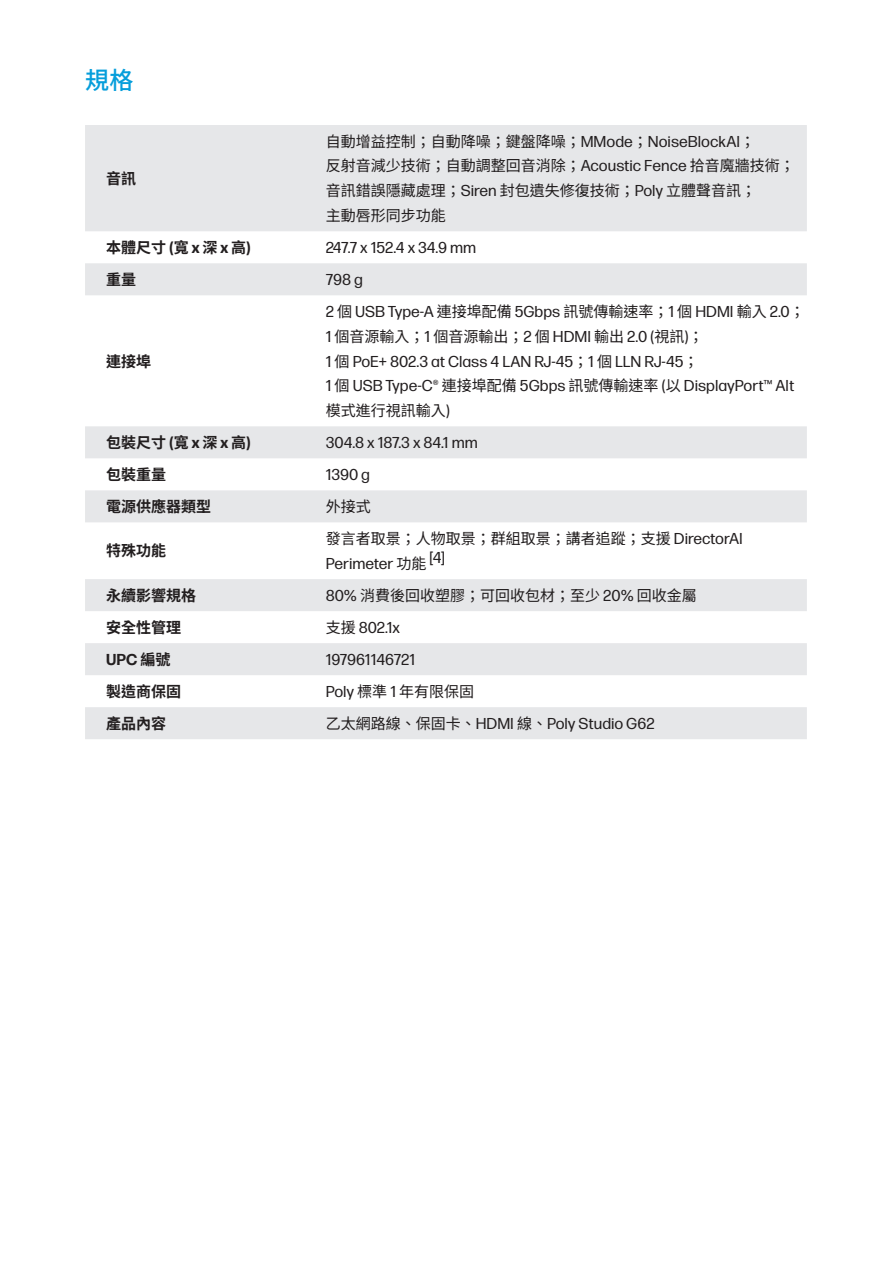
<style>
.page{position:relative;width:893px;height:1263px;background:#fff}
.page>*{position:absolute;margin:0;border:0;box-sizing:border-box;transform-origin:0 0}
.t1{font:500 24px "Noto Sans TC";color:#069edb}
.t2{font:15.75px/24.8px "Forma DJR Micro";color:#231f20}
.t3{font:700 15.75px "Forma DJR Micro";color:#231f20}
.t4{font:15px/24.8px "Noto Sans TC";color:#231f20}
.t5{font:700 15px "Noto Sans TC";color:#231f20}
.s1{font-family:"Forma DJR Micro";font-size:15.75px}
.s2{font-family:"Noto Sans TC";font-size:15px}
</style>
<div class="page">
<svg style="left:85px;top:125px;width:722px;height:614px"></svg>
<h1 class="t1" style="left:85px;top:67px;width:50px">規格</h1>
<p class="t5" style="left:106px;top:170px;width:31px">音訊</p>
<p class="t4" style="left:326px;top:129px;width:471px">自動增益控制；自動降噪；鍵盤降噪；<span class="s1">MMode</span>；<span class="s1">NoiseBlockAI</span>；<br>反射音減少技術；自動調整回音消除；<span class="s1">Acoustic Fence</span> 拾音魔牆技術；音訊錯誤隱藏處理；<span class="s1">Siren</span> 封包遺失修復技術；<span class="s1">Poly</span> 立體聲音訊；<br>主動唇形同步功能</p>
<p class="t5" style="left:106px;top:239px;width:146px">本體尺寸 <span class="s1">(</span>寬 <span class="s1">x</span> 深 <span class="s1">x</span> 高<span class="s1">)</span></p>
<p class="t2" style="left:326px;top:234px;width:152px">247.7 x 152.4 x 34.9 mm</p>
<p class="t5" style="left:106px;top:271px;width:31px">重量</p>
<p class="t2" style="left:326px;top:266px;width:39px">798 g</p>
<p class="t5" style="left:106px;top:353px;width:46px">連接埠</p>
<p class="t2" style="left:326px;top:298px;width:480px">2 <span class="s2">個</span> USB Type-A <span class="s2">連接埠配備</span> 5Gbps <span class="s2">訊號傳輸速率；</span>1 <span class="s2">個</span> HDMI <span class="s2">輸入</span> 2.0<span class="s2">；</span></p>
<p class="t4" style="left:326px;top:324px;width:379px"><span class="s1">1</span> 個音源輸入；<span class="s1">1</span> 個音源輸出；<span class="s1">2</span> 個 <span class="s1">HDMI</span> 輸出 <span class="s1">2.0 (</span>視訊<span class="s1">)</span>；</p>
<p class="t2" style="left:326px;top:347px;width:470px">1 <span class="s2">個</span> PoE+ 802.3 at Class 4 LAN RJ-45<span class="s2">；</span>1 <span class="s2">個</span> LLN RJ-45<span class="s2">；<br></span>1 <span class="s2">個</span> USB Type-C® <span class="s2">連接埠配備</span> 5Gbps <span class="s2">訊號傳輸速率</span> (<span class="s2">以</span> DisplayPort™ Alt</p>
<p class="t4" style="left:326px;top:398px;width:126px">模式進行視訊輸入<span class="s1">)</span></p>
<p class="t5" style="left:106px;top:434px;width:146px">包裝尺寸 <span class="s1">(</span>寬 <span class="s1">x</span> 深 <span class="s1">x</span> 高<span class="s1">)</span></p>
<p class="t2" style="left:326px;top:429px;width:154px">304.8 x 187.3 x 84.1 mm</p>
<p class="t5" style="left:106px;top:466px;width:61px">包裝重量</p>
<p class="t2" style="left:326px;top:461px;width:46px">1390 g</p>
<p class="t5" style="left:106px;top:498px;width:106px">電源供應器類型</p>
<p class="t4" style="left:326px;top:494px;width:46px">外接式</p>
<p class="t5" style="left:106px;top:542px;width:61px">特殊功能</p>
<p class="t4" style="left:326px;top:526px;width:419px">發言者取景；人物取景；群組取景；講者追蹤；支援 <span class="s1">DirectorAI</span></p>
<p class="t2" style="left:326px;top:550px;width:121px">Perimeter <span class="s2">功能</span> [4]</p>
<p class="t5" style="left:106px;top:587px;width:91px">永續影響規格</p>
<p class="t4" style="left:326px;top:583px;width:373px"><span class="s1">80%</span> 消費後回收塑膠；可回收包材；至少 <span class="s1">20%</span> 回收金屬</p>
<p class="t5" style="left:106px;top:619px;width:76px">安全性管理</p>
<p class="t2" style="left:326px;top:614px;width:76px"><span class="s2">支援</span> 802.1x</p>
<p class="t3" style="left:106px;top:647px;width:66px">UPC <span class="s2">編號</span></p>
<p class="t2" style="left:326px;top:646px;width:91px">197961146721</p>
<p class="t5" style="left:106px;top:683px;width:76px">製造商保固</p>
<p class="t4" style="left:326px;top:679px;width:150px"><span class="s1">Poly</span> 標準 <span class="s1">1</span> 年有限保固</p>
<p class="t5" style="left:106px;top:715px;width:61px">產品內容</p>
<p class="t2" style="left:326px;top:710px;width:330px"><span class="s2">乙太網路線、保固卡、</span>HDMI <span class="s2">線、</span>Poly Studio G62</p>
</div>
